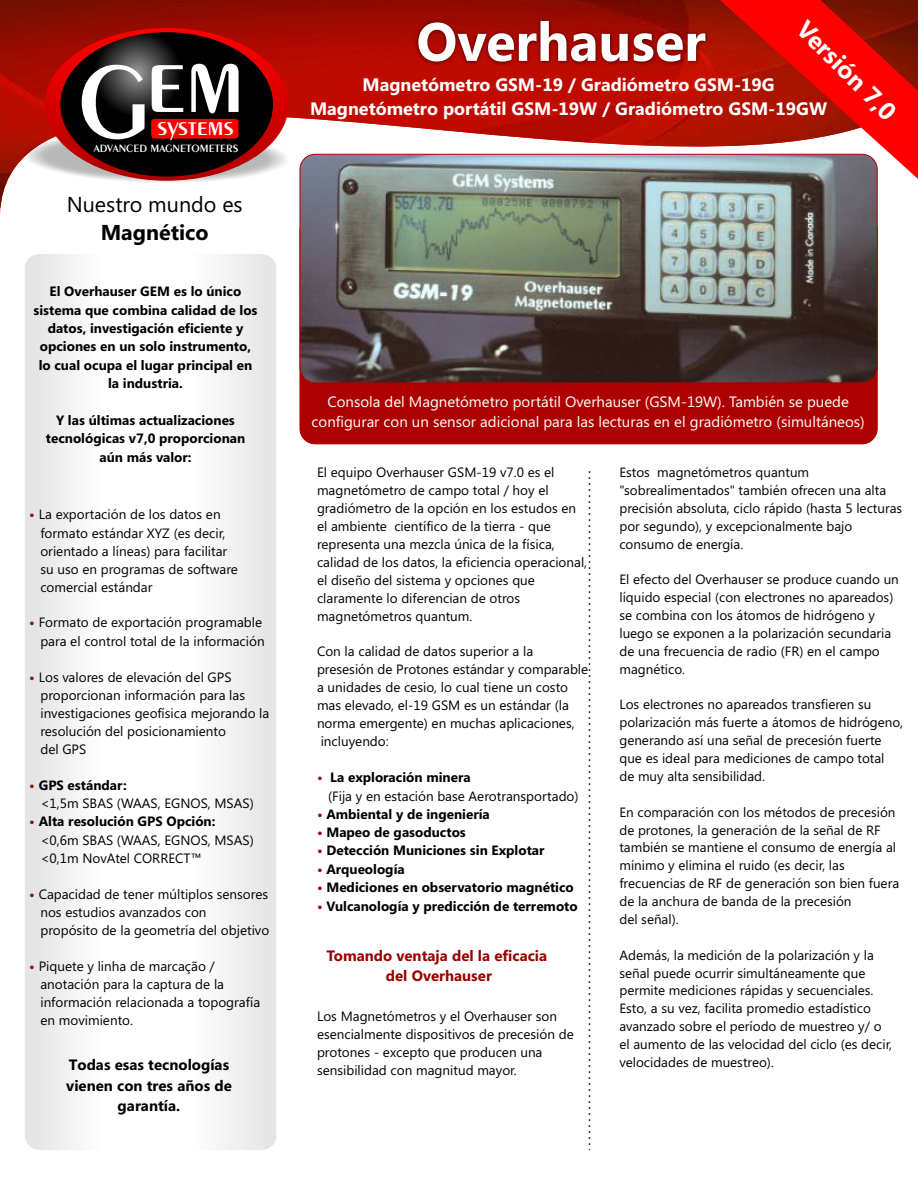
<style>
.page{position:relative;width:918px;height:1188px;background:#fff}
.page>*{position:absolute;margin:0;border:0;box-sizing:border-box;transform-origin:0 0}
.t1{font:600 109.35px "Exotic 350 BT";color:#fff}
.t2{font:700 54px "Segoe UI";color:#fff}
.t3{font:600 29.55px "Exotic 350 BT";letter-spacing:-.03em;color:#fff}
.t4{font:700 24.75px "Segoe UI";color:#fff}
.t5{font:21.45px "Segoe UI";color:#000}
.t6{font:700 21.45px "Segoe UI";color:#000}
.t7{font:700 18px/24.6px "Segoe UI";color:#fff;text-align:center}
.t8{font:15px/20px "Segoe UI";color:#fff;text-align:center}
.t9{font:700 15px/20.4px "Segoe UI";color:#000;text-align:center}
.t10{font:700 15px/20.4px "Segoe UI";color:#900;text-align:center}
.t11{font:13.5px/17.9px "Segoe UI";color:#000}
.t12{font:700 13.5px/18.5px "Segoe UI";color:#000;text-align:center}
.t13{font:600 11.25px "Exotic 350 BT";color:#fff}
.s1{font-weight:700;color:#8f1400}
.s2{font-weight:700}
.s3{font-weight:700;color:#900}
.s4{color:#900}
</style>
<div class="page">
<img style="left:0;top:0;width:878px;height:207px">
<div style="left:300px;top:215px;width:577px;height:229px;background:#ad0000;border:1px solid #ad0000;border-radius:15px"></div>
<svg style="left:11px;top:131px;width:291px;height:53px"></svg>
<svg style="left:45px;top:28px;width:244px;height:153px;background:#d40303"></svg>
<svg style="left:60px;top:32px;width:213px;height:145px;background:#100e0e"></svg>
<div style="left:151px;top:119px;width:87px;height:20px;background:#f00;border-radius:3px"></div>
<img style="left:300px;top:154px;width:577px;height:229px;border-radius:15px">
<div style="left:300px;top:154px;width:577px;height:229px;border:1px solid #ad0000;border-radius:15px"></div>
<div style="left:415px;top:19px;width:293px;height:47px;background:#000;opacity:.49"></div>
<svg style="left:720px;top:0;width:198px;height:179px;background:#c62d25"></svg>
<svg style="left:589px;top:471px;width:1px;height:679px"></svg>
<svg style="left:25px;top:254px;width:251px;height:896px"></svg>
<h1 class="t1" style="left:184px;top:29px;width:64px">m</h1>
<p class="t13" style="left:94px;top:144px;width:146px">ADVANCED MAGNETOMETERS</p>
<h1 class="t1" style="left:78px;top:42px;width:111px">Ge</h1>
<h3 class="t3" style="left:157px;top:112px;width:79px">systems</h3>
<h3 class="t5" style="left:67px;top:196px;width:178px">Nuestro mundo es</h3>
<h3 class="t6" style="left:101px;top:225px;width:110px">Magnético</h3>
<p class="t12" style="left:33px;top:283px;width:226px">El Overhauser GEM es lo único sistema que combina calidad de los datos, investigación eficiente y opciones en un solo instrumento, lo cual ocupa el lugar principal en la industria.</p>
<p class="t12" style="left:46px;top:412px;width:201px">Y las últimas actualizaciones tecnológicas v7,0 proporcionan aún más valor:</p>
<p class="t11" style="left:40px;top:507px;width:199px;text-indent:-11px"><span class="s1">•</span> La exportación de los datos en formato estándar XYZ (es decir, orientado a líneas) para facilitar su uso en programas de software comercial estándar</p>
<p class="t11" style="left:29px;top:615px;width:237px;line-height:18.5px;text-align:right"><span class="s1">•</span> Formato de exportación programable para el control total de la información</p>
<p class="t11" style="left:40px;top:669px;width:231px;text-indent:-11px"><span class="s1">•</span> Los valores de elevación del GPS proporcionan información para las investigaciones geofísica mejorando la resolución del posicionamiento<br>del GPS</p>
<p class="t11" style="left:40px;top:777px;width:215px;line-height:18.5px;text-indent:-11px"><span class="s1">•</span> <span class="s2">GPS estándar:<br></span>&lt;1,5m SBAS (WAAS, EGNOS, MSAS)</p>
<p class="t11" style="left:40px;top:814px;width:215px;text-indent:-11px"><span class="s1">•</span> <span class="s2">Alta resolución GPS Opción: </span>&lt;0,6m SBAS (WAAS, EGNOS, MSAS) &lt;0,1m NovAtel CORRECT™</p>
<p class="t11" style="left:40px;top:886px;width:230px;text-indent:-11px"><span class="s1">•</span> Capacidad de tener múltiplos sensores nos estudios avanzados con<br>propósito de la geometría del objetivo</p>
<p class="t11" style="left:40px;top:958px;width:221px;text-indent:-11px"><span class="s1">•</span> Piquete y linha de marcação / anotación para la captura de la información relacionada a topografía en movimiento.</p>
<p class="t9" style="left:66px;top:1056px;width:167px">Todas esas tecnologías vienen con tres años de garantía.</p>
<h3 class="t4" style="left:808px;top:19px;width:130px;rotate:45deg">Versión 7,0</h3>
<h2 class="t2" style="left:416px;top:22px;width:291px">Overhauser</h2>
<h3 class="t7" style="left:310px;top:74px;width:519px">Magnetómetro GSM-19 / Gradiómetro GSM-19G<br>Magnetómetro portátil GSM-19W / Gradiómetro GSM-19GW</h3>
<p class="t8" style="left:312px;top:394px;width:555px">Consola del Magnetómetro portátil Overhauser (GSM-19W). También se puede configurar con un sensor adicional para las lecturas en el gradiómetro (simultáneos)</p>
<p class="t11" style="left:317px;top:464px;width:272px">El equipo Overhauser GSM-19 v7.0 es el magnetómetro de campo total / hoy el gradiómetro de la opción en los estudos en el ambiente científico de la tierra - que representa una mezcla única de la física, calidad de los datos, la eficiencia operacional, el diseño del sistema y opciones que claramente lo diferencian de otros magnetómetros quantum.</p>
<p class="t11" style="left:317px;top:644px;width:273px">Con la calidad de datos superior a la presesión de Protones estándar y comparable a unidades de cesio, lo cual tiene un costo mas elevado, el-19 GSM es un estándar (la norma emergente) en muchas aplicaciones, incluyendo:</p>
<p class="t11" style="left:328px;top:769px;width:252px;line-height:18.5px;text-indent:-11px"><span class="s3">•</span> <span class="s2">La exploración minera<br></span>(Fija y en estación base Aerotransportado)</p>
<p class="t12" style="left:317px;top:806px;width:174px"><span class="s4">•</span> Ambiental y de ingeniería</p>
<p class="t12" style="left:317px;top:824px;width:150px"><span class="s4">•</span> Mapeo de gasoductos</p>
<p class="t12" style="left:317px;top:843px;width:229px"><span class="s4">•</span> Detección Municiones sin Explotar</p>
<p class="t12" style="left:317px;top:861px;width:89px"><span class="s4">•</span> Arqueología</p>
<p class="t12" style="left:317px;top:879px;width:258px"><span class="s4">•</span> Mediciones en observatorio magnético</p>
<p class="t12" style="left:317px;top:898px;width:262px"><span class="s4">•</span> Vulcanología y predicción de terremoto</p>
<p class="t11" style="left:619px;top:465px;width:284px">Estos magnetómetros quantum "sobrealimentados" también ofrecen una alta precisión absoluta, ciclo rápido (hasta 5 lecturas por segundo), y excepcionalmente bajo consumo de energía.</p>
<p class="t11" style="left:619px;top:572px;width:281px">El efecto del Overhauser se produce cuando un líquido especial (con electrones no apareados) se combina con los átomos de hidrógeno y luego se exponen a la polarización secundaria de una frecuencia de radio (FR) en el campo magnético.</p>
<p class="t11" style="left:619px;top:697px;width:285px">Los electrones no apareados transfieren su polarización más fuerte a átomos de hidrógeno, generando así una señal de precesión fuerte que es ideal para mediciones de campo total<br>de muy alta sensibilidad.</p>
<p class="t11" style="left:619px;top:804px;width:281px">En comparación con los métodos de precesión de protones, la generación de la señal de RF también se mantiene el consumo de energía al mínimo y elimina el ruido (es decir, las frecuencias de RF de generación son bien fuera de la anchura de banda de la precesión<br>del señal).</p>
<p class="t11" style="left:619px;top:947px;width:274px">Además, la medición de la polarización y la señal puede ocurrir simultáneamente que permite mediciones rápidas y secuenciales.<br>Esto, a su vez, facilita promedio estadístico avanzado sobre el período de muestreo y/ o el aumento de las velocidad del ciclo (es decir, velocidades de muestreo).</p>
<p class="t10" style="left:326px;top:947px;width:222px">Tomando ventaja del la eficacia del Overhauser</p>
<p class="t11" style="left:317px;top:1009px;width:258px">Los Magnetómetros y el Overhauser son esencialmente dispositivos de precesión de protones - excepto que producen una sensibilidad con magnitud mayor.</p>
</div>
